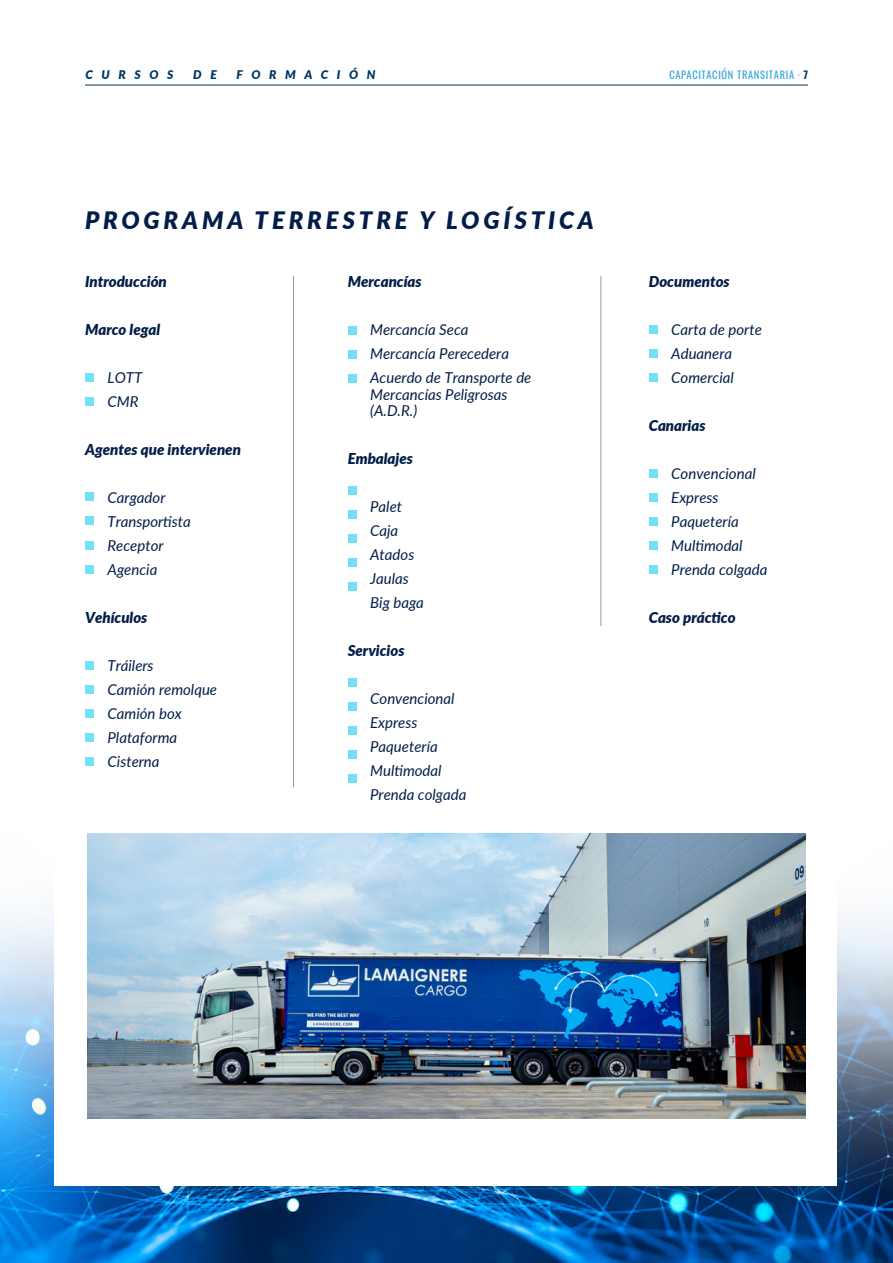
<style>
.page{position:relative;width:893px;height:1263px;background:#fff}
.page>*{position:absolute;margin:0;border:0;box-sizing:border-box;transform-origin:0 0}
.t1{font:italic 900 24px "Lato";letter-spacing:.16em;color:#021d49}
.t2{font:italic 15px/24px "Lato";color:#021d49}
.t3{font:italic 900 15px "Lato";color:#021d49}
.t4{font:italic 900 12px "Lato";letter-spacing:.72em;color:#003764}
.t5{font:10.5px "Oswald";letter-spacing:.06em;color:#39a7de}
.s1{font-weight:700;color:#003764}
</style>
<div class="page">
<img style="left:0;top:1208px;width:893px;height:55px">
<img style="left:0;top:912px;width:893px;height:296px">
<div style="left:54px;top:129px;width:783px;height:1056px;background:#fff"></div>
<img style="left:88px;top:833px;width:717px;height:286px">
<hr style="left:600px;top:276px;width:1px;height:350px;background:#003764">
<hr style="left:293px;top:276px;width:1px;height:511px;background:#003764">
<div style="left:86px;top:492px;width:8px;height:9px;background:#71e0f8"></div>
<div style="left:86px;top:516px;width:8px;height:9px;background:#71e0f8"></div>
<div style="left:86px;top:541px;width:8px;height:8px;background:#71e0f8"></div>
<div style="left:86px;top:565px;width:8px;height:9px;background:#71e0f8"></div>
<div style="left:85px;top:374px;width:9px;height:8px;background:#71e0f8"></div>
<div style="left:85px;top:397px;width:9px;height:9px;background:#71e0f8"></div>
<div style="left:86px;top:661px;width:8px;height:9px;background:#71e0f8"></div>
<div style="left:86px;top:685px;width:8px;height:9px;background:#71e0f8"></div>
<div style="left:86px;top:709px;width:8px;height:9px;background:#71e0f8"></div>
<div style="left:86px;top:733px;width:8px;height:9px;background:#71e0f8"></div>
<div style="left:86px;top:757px;width:8px;height:9px;background:#71e0f8"></div>
<div style="left:348px;top:326px;width:8px;height:9px;background:#71e0f8"></div>
<div style="left:348px;top:350px;width:8px;height:9px;background:#71e0f8"></div>
<div style="left:348px;top:374px;width:8px;height:9px;background:#71e0f8"></div>
<div style="left:348px;top:486px;width:8px;height:9px;background:#71e0f8"></div>
<div style="left:348px;top:510px;width:8px;height:9px;background:#71e0f8"></div>
<div style="left:348px;top:534px;width:8px;height:9px;background:#71e0f8"></div>
<div style="left:348px;top:558px;width:8px;height:9px;background:#71e0f8"></div>
<div style="left:348px;top:582px;width:8px;height:9px;background:#71e0f8"></div>
<div style="left:348px;top:678px;width:8px;height:9px;background:#71e0f8"></div>
<div style="left:348px;top:702px;width:8px;height:9px;background:#71e0f8"></div>
<div style="left:348px;top:726px;width:8px;height:9px;background:#71e0f8"></div>
<div style="left:348px;top:750px;width:8px;height:9px;background:#71e0f8"></div>
<div style="left:348px;top:774px;width:8px;height:9px;background:#71e0f8"></div>
<div style="left:649px;top:326px;width:8px;height:8px;background:#71e0f8"></div>
<div style="left:649px;top:350px;width:8px;height:8px;background:#71e0f8"></div>
<div style="left:649px;top:373px;width:8px;height:9px;background:#71e0f8"></div>
<div style="left:649px;top:469px;width:8px;height:9px;background:#71e0f8"></div>
<div style="left:649px;top:493px;width:8px;height:9px;background:#71e0f8"></div>
<div style="left:649px;top:517px;width:8px;height:9px;background:#71e0f8"></div>
<div style="left:649px;top:542px;width:8px;height:8px;background:#71e0f8"></div>
<div style="left:649px;top:565px;width:8px;height:9px;background:#71e0f8"></div>
<hr style="left:85px;top:85px;width:723px;height:1px;background:#003764">
<p class="t4" style="left:86px;top:65px;width:89px">CURSOS</p>
<p class="t4" style="left:193px;top:65px;width:25px">D E</p>
<p class="t4" style="left:237px;top:65px;width:141px">FORMACIÓN</p>
<p class="t5" style="left:669px;top:65px;width:140px">CAPACITACIÓN TRANSITARIA · <span class="s1">7</span></p>
<h1 class="t1" style="left:85px;top:203px;width:510px">PROGRAMA TERRESTRE Y LOGÍSTICA</h1>
<p class="t3" style="left:85px;top:270px;width:83px">Introducción</p>
<p class="t3" style="left:85px;top:318px;width:77px">Marco legal</p>
<p class="t2" style="left:108px;top:365px;width:36px">LOTT<br>CMR</p>
<p class="t3" style="left:85px;top:438px;width:157px">Agentes que intervienen</p>
<p class="t2" style="left:108px;top:485px;width:85px">Cargador<br>Transportista<br>Receptor<br>Agencia</p>
<p class="t3" style="left:85px;top:606px;width:64px">Vehículos</p>
<p class="t2" style="left:108px;top:653px;width:111px">Tráilers<br>Camión remolque<br>Camión box<br>Plataforma<br>Cisterna</p>
<p class="t3" style="left:348px;top:270px;width:76px">Mercancías</p>
<p class="t2" style="left:370px;top:317px;width:163px">Mercancía Seca<br>Mercancía Perecedera<br>Acuerdo de Transporte de</p>
<p class="t2" style="left:370px;top:385px;width:139px;line-height:16.5px">Mercancías Peligrosas (A.D.R.)</p>
<p class="t3" style="left:348px;top:447px;width:67px">Embalajes</p>
<p class="t2" style="left:370px;top:494px;width:55px">Palet<br>Caja<br>Atados<br>Jaulas<br>Big baga</p>
<p class="t3" style="left:348px;top:639px;width:58px">Servicios</p>
<p class="t2" style="left:370px;top:686px;width:98px">Convencional<br>Express<br>Paquetería<br>Multimodal<br>Prenda colgada</p>
<p class="t3" style="left:649px;top:270px;width:82px">Documentos</p>
<p class="t2" style="left:671px;top:317px;width:92px">Carta de porte<br>Aduanera<br>Comercial</p>
<p class="t3" style="left:649px;top:414px;width:58px">Canarias</p>
<p class="t2" style="left:671px;top:461px;width:98px">Convencional<br>Express<br>Paquetería<br>Multimodal<br>Prenda colgada</p>
<p class="t3" style="left:649px;top:606px;width:88px">Caso práctico</p>
</div>
